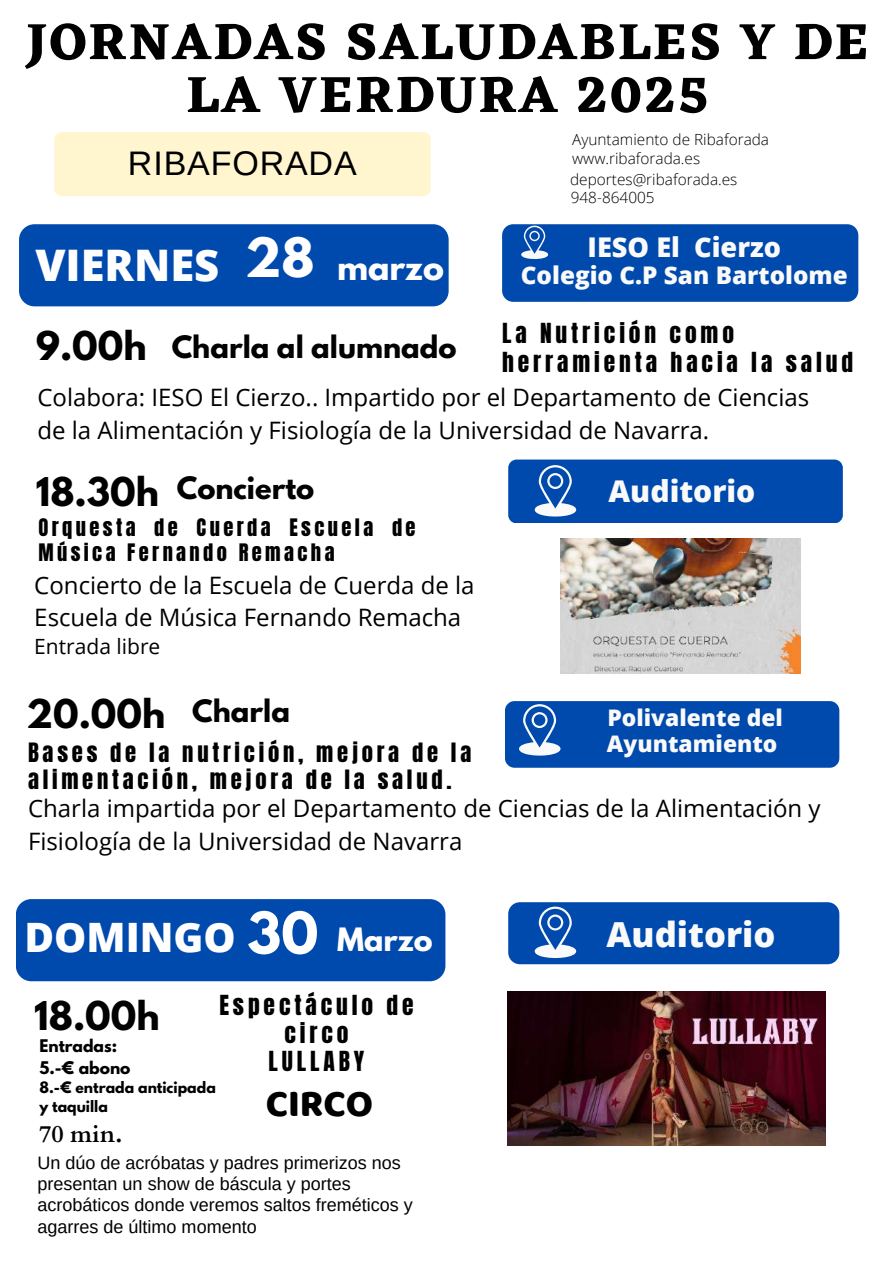
<style>
.page{position:relative;width:894px;height:1264px;background:#fff}
.page>*{position:absolute;margin:0;border:0;box-sizing:border-box;transform-origin:0 0}
.t1{font:700 52.5px/52.8px "Eczar";letter-spacing:.045em;color:#000;text-align:center}
.t2{font:800 43.5px "Open Sans";color:#fff}
.t3{font:800 40.5px "Open Sans";color:#fff}
.t4{font:38.85px "Baloo Thambi";color:#000}
.t5{font:700 35.1px "League Spartan";color:#000}
.t6{font:700 35.1px "League Spartan";color:#020202}
.t7{font:800 34.5px "Open Sans";color:#fafafa}
.t8{font:34.05px "Arimo";letter-spacing:.025em;color:#000}
.t9{font:800 30px "Open Sans";color:#fafafa}
.t10{font:700 27.3px "League Spartan";color:#020202}
.t11{font:800 27.15px "Open Sans";color:#fafafa}
.t12{font:800 24.3px "Open Sans";color:#fafafa}
.t13{font:24px/32.7px "Open Sans";color:#000}
.t14{font:700 24px "Cardo";color:#000}
.t15{font:23.55px/28.2px "Anton";letter-spacing:.165em;color:#000}
.t16{font:800 22.8px/25.7px "Open Sans";color:#fafafa}
.t17{font:22.65px/27px "Anton";letter-spacing:.165em;color:#000}
.t18{font:21px "Open Sans";color:#000}
.t19{font:20.55px/24.8px "Anton";letter-spacing:.165em;color:#000}
.t20{font:18px/21.3px "Arimo";color:#000}
.t21{font:700 15.45px/21.3px "League Spartan";color:#000}
.t22{font:300 15.3px/19.2px "Open Sans";color:#000}
.t23{font:700 13.95px/19.2px "League Spartan";color:#000}
.s1{font-family:"League Spartan";font-weight:700;font-size:48px}
.s2{font-family:"League Spartan";font-weight:700;font-size:31.5px}
.s3{font-size:35.1px;color:#000}
.s4{font-family:"League Spartan";font-weight:700;font-size:51px}
.s5{font-family:"League Spartan";font-weight:700;font-size:28.5px}
</style>
<div class="page">
<div style="left:54px;top:132px;width:376px;height:64px;background:#fff6d0;border-radius:8px"></div>
<div style="left:502px;top:224px;width:356px;height:78px;background:#004aad;border-radius:11px"></div>
<div style="left:19px;top:224px;width:429px;height:82px;background:#004aad;border-radius:15px"></div>
<div style="left:508px;top:902px;width:331px;height:62px;background:#004aad;border-radius:12px"></div>
<div style="left:16px;top:899px;width:429px;height:82px;background:#004aad;border-radius:15px"></div>
<img style="left:507px;top:991px;width:318px;height:154px">
<div style="left:505px;top:701px;width:334px;height:66px;background:#004aad;border-radius:9px"></div>
<div style="left:508px;top:459px;width:334px;height:64px;background:#004aad;border-radius:8px"></div>
<img style="left:560px;top:539px;width:240px;height:135px">
<svg style="left:534px;top:906px;width:42px;height:52px"></svg>
<svg style="left:519px;top:704px;width:41px;height:52px"></svg>
<svg style="left:534px;top:465px;width:42px;height:52px"></svg>
<svg style="left:521px;top:226px;width:27px;height:33px"></svg>
<h1 class="t1" style="left:26px;top:15px;width:843px">JORNADAS SALUDABLES Y DE<br>LA VERDURA 2025</h1>
<h3 class="t8" style="left:128px;top:144px;width:230px">RIBAFORADA</h3>
<p class="t22" style="left:572px;top:129px;width:198px">Ayuntamiento de Ribaforada www.ribaforada.es</p>
<p class="t22" style="left:570px;top:170px;width:169px;line-height:18.1px">deportes@ribaforada.es<br>948-864005</p>
<p class="t11" style="left:587px;top:227px;width:195px">IESO El Cierzo</p>
<p class="t12" style="left:520px;top:258px;width:328px">Colegio C.P San Bartolome</p>
<h2 class="t2" style="left:35px;top:234px;width:410px">VIERNES <span class="s1">28</span> <span class="s2">marzo</span></h2>
<h3 class="t5" style="left:36px;top:328px;width:112px">9.00h</h3>
<p class="t15" style="left:502px;top:320px;width:352px">La Nutrición como herramienta hacia la salud</p>
<p class="t10" style="left:172px;top:333px;width:286px">Charla al alumnado</p>
<p class="t13" style="left:37px;top:380px;width:773px">Colabora: IESO El Cierzo.. Impartido por el Departamento de Ciencias de la Alimentación y Fisiología de la Universidad de Navarra.</p>
<p class="t10" style="left:36px;top:474px;width:280px"><span class="s3">18.30h</span> Concierto</p>
<p class="t19" style="left:38px;top:515px;width:378px">Orquesta de Cuerda Escuela de<br>Música Fernando Remacha</p>
<p class="t13" style="left:34px;top:568px;width:441px">Concierto de la Escuela de Cuerda de la<br>Escuela de Música Fernando Remacha</p>
<p class="t18" style="left:34px;top:631px;width:128px">Entrada libre</p>
<p class="t9" style="left:608px;top:470px;width:148px">Auditorio</p>
<h3 class="t5" style="left:27px;top:696px;width:265px">20.00h <sup>Charla</sup></h3>
<p class="t17" style="left:28px;top:739px;width:444px">Bases de la nutrición, mejora de la alimentación, mejora de la salud.</p>
<p class="t13" style="left:28px;top:791px;width:794px">Charla impartida por el Departamento de Ciencias de la Alimentación y<br>Fisiología de la Universidad de Navarra</p>
<p class="t16" style="left:606px;top:704px;width:177px">Polivalente del<br>Ayuntamiento</p>
<h3 class="t3" style="left:25px;top:909px;width:409px">DOMINGO <span class="s4">30</span> <span class="s5">Marzo</span></h3>
<h3 class="t7" style="left:606px;top:909px;width:170px">Auditorio</h3>
<p class="t15" style="left:219px;top:991px;width:196px;text-align:center">Espectáculo de circo<br>LULLABY</p>
<h3 class="t6" style="left:34px;top:998px;width:127px">18.00h</h3>
<p class="t21" style="left:39px;top:1037px;width:92px">Entradas:<br>5.-€ abono</p>
<p class="t23" style="left:39px;top:1079px;width:178px">8.-€ entrada anticipada y taquilla</p>
<p class="t14" style="left:39px;top:1118px;width:85px">70 min.</p>
<h3 class="t4" style="left:266px;top:1074px;width:108px">CIRCO</h3>
<p class="t20" style="left:38px;top:1151px;width:376px">Un dúo de acróbatas y padres primerizos nos presentan un show de báscula y portes acrobáticos donde veremos saltos freméticos y agarres de último momento</p>
</div>
